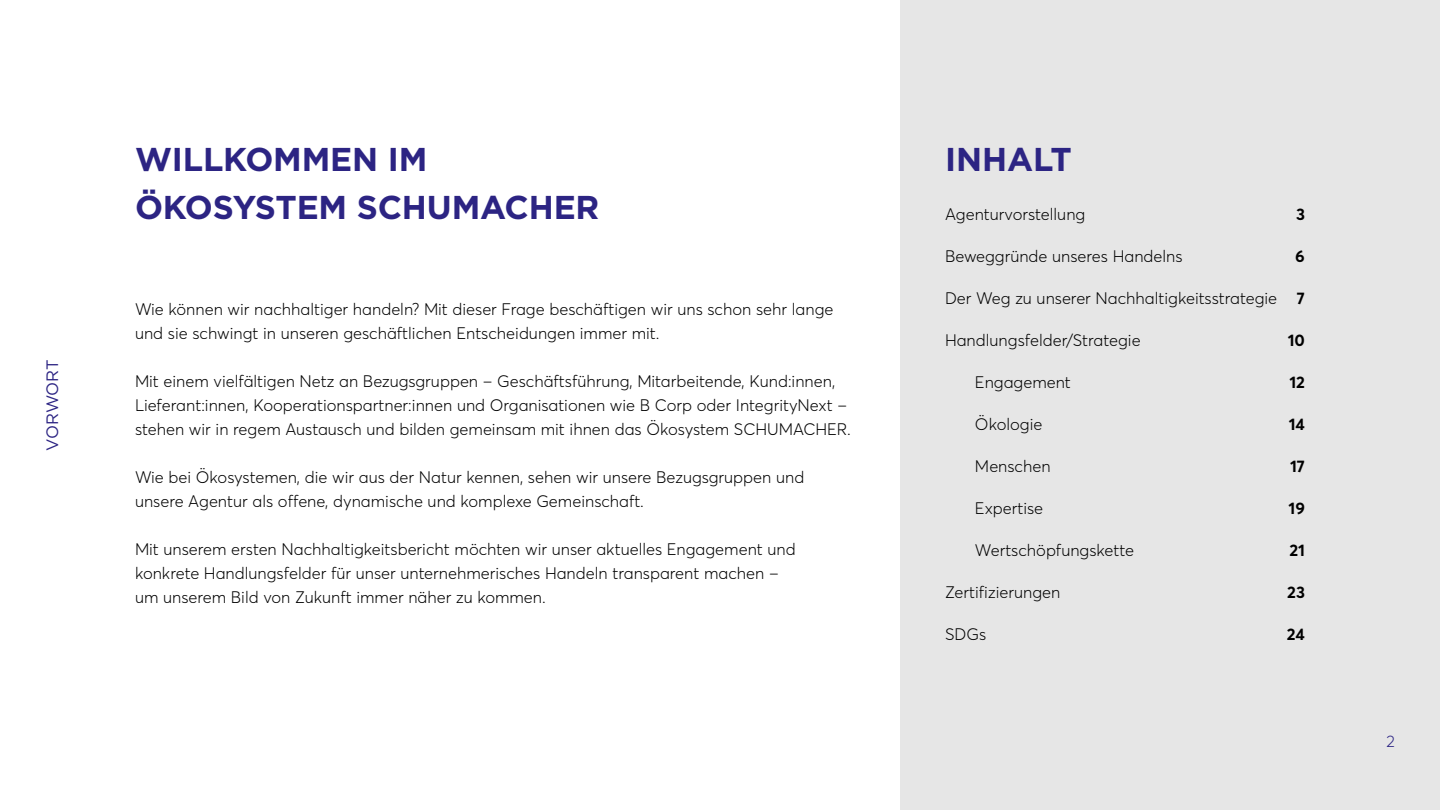
<style>
.page{position:relative;width:1440px;height:810px;background:#fff}
.page>*{position:absolute;margin:0;border:0;box-sizing:border-box;transform-origin:0 0}
.t1{font:700 33px/48px "Gotham";letter-spacing:-.005em;color:#2c2483}
.t2{font:300 16.5px/24px "Averta";color:#000}
.t3{font:700 16.5px "Averta";color:#000}
.t4{font:16.5px "Gotham";letter-spacing:-.01em;color:#2c2483}
.t5{font:300 16.5px "Averta";color:#2c2483}
.s1{font-weight:700}
</style>
<div class="page">
<div style="left:900px;top:0;width:540px;height:810px;background:#e6e6e6"></div>
<p class="t4" style="left:42px;top:451px;width:93px;rotate:-90deg">VORWORT</p>
<h1 class="t1" style="left:135px;top:135px;width:466px">WILLKOMMEN IM<br>ÖKOSYSTEM SCHUMACHER</h1>
<p class="t2" style="left:135px;top:297px;width:700px">Wie können wir nachhaltiger handeln? Mit dieser Frage beschäftigen wir uns schon sehr lange und sie schwingt in unseren geschäftlichen Entscheidungen immer mit.</p>
<p class="t2" style="left:135px;top:369px;width:717px">Mit einem vielfältigen Netz an Bezugsgruppen – Geschäftsführung, Mitarbeitende, Kund:innen,<br>Lieferant:innen, Kooperationspartner:innen und Organisationen wie B Corp oder IntegrityNext – stehen wir in regem Austausch und bilden gemeinsam mit ihnen das Ökosystem SCHUMACHER.</p>
<p class="t2" style="left:135px;top:465px;width:671px">Wie bei Ökosystemen, die wir aus der Natur kennen, sehen wir unsere Bezugsgruppen und unsere Agentur als offene, dynamische und komplexe Gemeinschaft.</p>
<p class="t2" style="left:135px;top:537px;width:662px">Mit unserem ersten Nachhaltigkeitsbericht möchten wir unser aktuelles Engagement und konkrete Handlungsfelder für unser unternehmerisches Handeln transparent machen – um unserem Bild von Zukunft immer näher zu kommen.</p>
<h1 class="t1" style="left:945px;top:135px;width:128px">INHALT</h1>
<p class="t2" style="left:945px;top:202px;width:142px">Agenturvorstellung</p>
<p class="t3" style="left:1296px;top:203px;width:10px">3</p>
<p class="t2" style="left:945px;top:244px;width:239px">Beweggründe unseres Handelns</p>
<p class="t3" style="left:1295px;top:245px;width:11px">6</p>
<p class="t2" style="left:945px;top:286px;width:361px">Der Weg zu unserer Nachhaltigkeitsstrategie <span class="s1">7</span></p>
<p class="t2" style="left:945px;top:328px;width:197px">Handlungsfelder/Strategie</p>
<p class="t3" style="left:1288px;top:329px;width:19px">10</p>
<p class="t2" style="left:975px;top:370px;width:97px">Engagement</p>
<p class="t3" style="left:1289px;top:371px;width:17px">12</p>
<p class="t2" style="left:975px;top:412px;width:69px">Ökologie</p>
<p class="t3" style="left:1289px;top:413px;width:18px">14</p>
<p class="t2" style="left:975px;top:454px;width:77px">Menschen</p>
<p class="t3" style="left:1290px;top:455px;width:16px">17</p>
<p class="t2" style="left:975px;top:496px;width:70px">Expertise</p>
<p class="t3" style="left:1289px;top:497px;width:18px">19</p>
<p class="t2" style="left:975px;top:538px;width:161px">Wertschöpfungskette</p>
<p class="t3" style="left:1289px;top:539px;width:17px">21</p>
<p class="t2" style="left:945px;top:580px;width:117px">Zertifizierungen</p>
<p class="t3" style="left:1287px;top:581px;width:19px">23</p>
<p class="t2" style="left:945px;top:622px;width:43px">SDGs</p>
<p class="t3" style="left:1287px;top:623px;width:20px">24</p>
<p class="t5" style="left:1387px;top:731px;width:10px">2</p>
</div>
